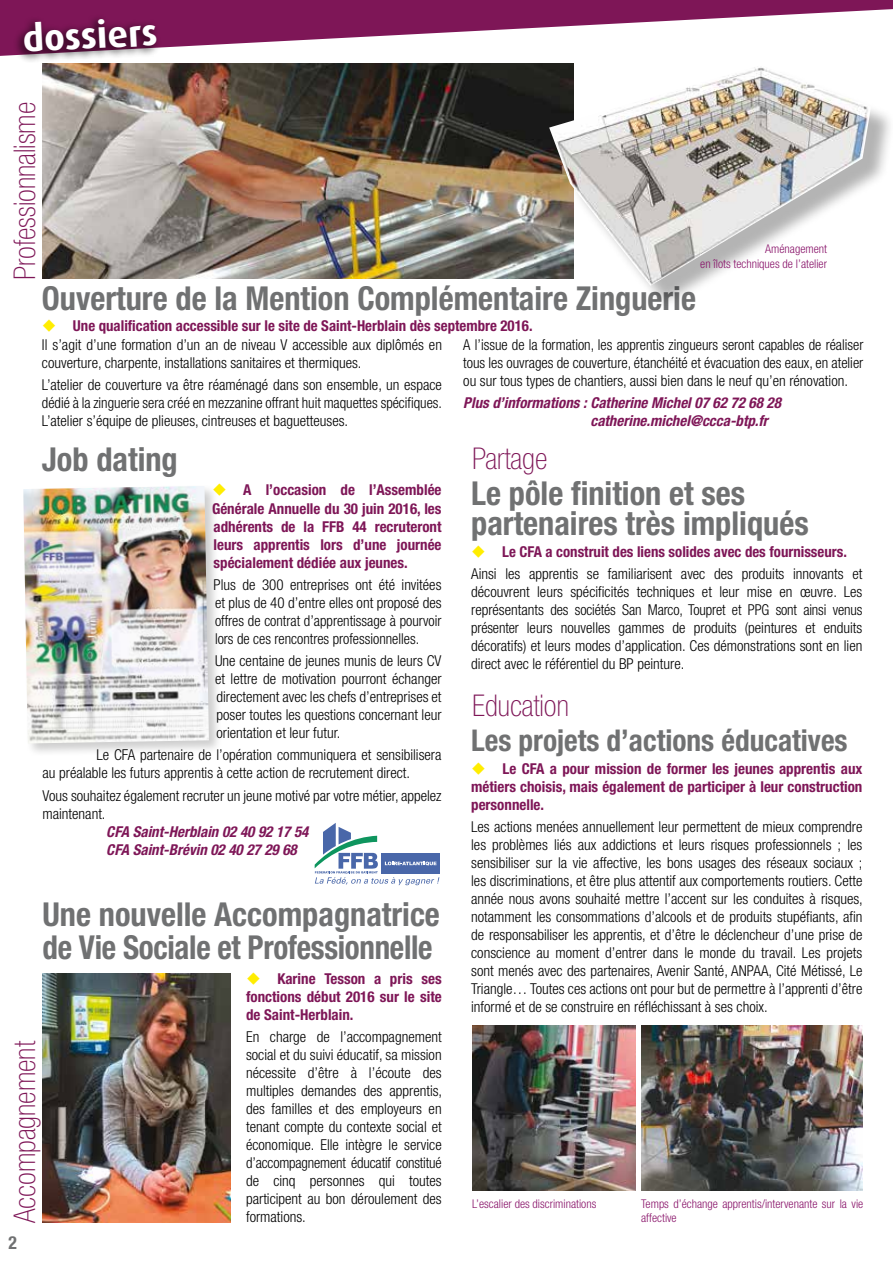
<style>
.page{position:relative;width:893px;height:1263px;background:#fff}
.page>*{position:absolute;margin:0;border:0;box-sizing:border-box;transform-origin:0 0}
.t1{font:700 37.5px "Dax";color:#fff}
.t2{font:700 condensed 33px/30px "Helvetica Neue LT Std";color:#707172}
.t3{font:100 condensed 30px "Helvetica Neue LT Std";color:#7e1657}
.t4{font:700 condensed 30px "Helvetica Neue LT Std";color:#707172}
.t5{font:700 condensed 18px "Helvetica Neue LT Std";color:#707172}
.t6{font:300 condensed 15px/18px "Helvetica Neue LT Std";color:#000;text-align:justify}
.t7{font:700 condensed 15px/18px "Helvetica Neue LT Std";color:#7e1657;text-align:justify}
.t8{font:italic 700 condensed 15px/18px "Helvetica Neue LT Std";color:#7e1657}
.t9{font:300 condensed 12px/14.4px "Helvetica Neue LT Std";color:#89146a}
.s1{color:#ffed00}
.s2{font-weight:700;color:#7e1657}
</style>
<div class="page">
<img style="left:43px;top:63px;width:530px;height:215px">
<svg style="left:0;top:0;width:893px;height:56px;fill:#7e1657"></svg>
<div style="left:13px;top:14px;width:149px;height:50px;background:#000;opacity:.5"></div>
<div style="left:553px;top:69px;width:340px;height:241px;background:#000;opacity:.3"></div>
<img style="left:549px;top:65px;width:322px;height:221px">
<img style="left:43px;top:973px;width:187px;height:250px">
<img style="left:472px;top:1026px;width:163px;height:165px">
<img style="left:641px;top:1026px;width:221px;height:165px">
<div style="left:21px;top:484px;width:202px;height:273px;background:#000;opacity:.2"></div>
<img style="left:23px;top:486px;width:186px;height:257px">
<div style="left:381px;top:853px;width:59px;height:20px;background:#4967a9"></div>
<svg style="left:315px;top:823px;width:124px;height:62px"></svg>
<h1 class="t1" style="left:22px;top:18px;width:136px;rotate:-3deg">dossiers</h1>
<h3 class="t3" style="left:8px;top:280px;width:179px;rotate:-90deg">Professionnalisme</h3>
<p class="t9" style="left:700px;top:242px;width:128px;text-align:right">Aménagement<br>en îlots techniques de l’atelier</p>
<h2 class="t2" style="left:42px;top:283px;width:656px">Ouverture de la Mention Complémentaire Zinguerie</h2>
<p class="t7" style="left:42px;top:316px;width:492px"><span class="s1">◆</span> Une qualification accessible sur le site de Saint-Herblain dès septembre 2016.</p>
<p class="t6" style="left:42px;top:335px;width:402px">Il s’agit d’une formation d’un an de niveau V accessible aux diplômés en couverture, charpente, installations sanitaires et thermiques.</p>
<p class="t6" style="left:42px;top:375px;width:402px">L’atelier de couverture va être réaménagé dans son ensemble, un espace dédié à la zinguerie sera créé en mezzanine offrant huit maquettes spécifiques.<br>L’atelier s’équipe de plieuses, cintreuses et baguetteuses.</p>
<h2 class="t2" style="left:42px;top:444px;width:137px">Job dating</h2>
<p class="t7" style="left:212px;top:481px;width:231px"><span class="s1">◆</span> A l’occasion de l’Assemblée Générale Annuelle du 30 juin 2016, les adhérents de la FFB 44 recruteront leurs apprentis lors d’une journée spécialement dédiée aux jeunes.</p>
<p class="t6" style="left:214px;top:575px;width:230px">Plus de 300 entreprises ont été invitées et plus de 40 d’entre elles ont proposé des offres de contrat d’apprentissage à pourvoir lors de ces rencontres professionnelles.</p>
<p class="t6" style="left:215px;top:652px;width:228px">Une centaine de jeunes munis de leurs CV et lettre de motivation pourront échanger directement avec les chefs d’entreprises et poser toutes les questions concernant leur orientation et leur futur.</p>
<p class="t6" style="left:43px;top:746px;width:400px;text-indent:54px">Le CFA partenaire de l’opération communiquera et sensibilisera au préalable les futurs apprentis à cette action de recrutement direct.</p>
<p class="t6" style="left:43px;top:786px;width:401px">Vous souhaitez également recruter un jeune motivé par votre métier, appelez maintenant.</p>
<p class="t8" style="left:106px;top:822px;width:204px">CFA Saint-Herblain 02 40 92 17 54<br>CFA Saint-Brévin 02 40 27 29 68</p>
<h2 class="t2" style="left:43px;top:897px;width:399px;line-height:33px">Une nouvelle Accompagnatrice de Vie Sociale et Professionnelle</h2>
<h3 class="t3" style="left:8px;top:1223px;width:183px;rotate:-90deg">Accompagnement</h3>
<p class="t5" style="left:9px;top:1232px;width:10px">2</p>
<p class="t7" style="left:246px;top:969px;width:197px"><span class="s1">◆</span> Karine Tesson a pris ses fonctions début 2016 sur le site de Saint-Herblain.</p>
<p class="t6" style="left:246px;top:1027px;width:198px">En charge de l’accompagnement social et du suivi éducatif, sa mission nécessite d’être à l’écoute des multiples demandes des apprentis, des familles et des employeurs en tenant compte du contexte social et économique. Elle intègre le service d’accompagnement éducatif constitué de cinq personnes qui toutes participent au bon déroulement des formations.</p>
<p class="t6" style="left:463px;top:335px;width:402px">A l’issue de la formation, les apprentis zingueurs seront capables de réaliser tous les ouvrages de couverture, étanchéité et évacuation des eaux, en atelier ou sur tous types de chantiers, aussi bien dans le neuf qu’en rénovation.</p>
<p class="t8" style="left:590px;top:394px;width:192px;text-indent:-127px">Plus d’informations : Catherine Michel 07 62 72 68 28 catherine.michel@ccca-btp.fr</p>
<h3 class="t3" style="left:472px;top:442px;width:77px">Partage</h3>
<h2 class="t2" style="left:471px;top:478px;width:339px">Le pôle finition et ses partenaires très impliqués</h2>
<p class="t6" style="left:471px;top:540px;width:393px;line-height:22.2px"><span class="s1">◆</span> <span class="s2">Le CFA a construit des liens solides avec des fournisseurs.<br></span>Ainsi les apprentis se familiarisent avec des produits innovants et</p>
<p class="t6" style="left:471px;top:583px;width:393px">découvrent leurs spécificités techniques et leur mise en œuvre. Les représentants des sociétés San Marco, Toupret et PPG sont ainsi venus présenter leurs nouvelles gammes de produits (peintures et enduits décoratifs) et leurs modes d’application. Ces démonstrations sont en lien direct avec le référentiel du BP peinture.</p>
<h3 class="t3" style="left:472px;top:688px;width:98px">Education</h3>
<h3 class="t4" style="left:471px;top:722px;width:378px">Les projets d’actions éducatives</h3>
<p class="t7" style="left:471px;top:759px;width:393px"><span class="s1">◆</span> Le CFA a pour mission de former les jeunes apprentis aux métiers choisis, mais également de participer à leur construction personnelle.</p>
<p class="t6" style="left:471px;top:817px;width:393px">Les actions menées annuellement leur permettent de mieux comprendre les problèmes liés aux addictions et leurs risques professionnels ; les sensibiliser sur la vie affective, les bons usages des réseaux sociaux ; les discriminations, et être plus attentif aux comportements routiers. Cette année nous avons souhaité mettre l’accent sur les conduites à risques, notamment les consommations d’alcools et de produits stupéfiants, afin de responsabiliser les apprentis, et d’être le déclencheur d’une prise de conscience au moment d’entrer dans le monde du travail. Les projets sont menés avec des partenaires, Avenir Santé, ANPAA, Cité Métissé, Le Triangle… Toutes ces actions ont pour but de permettre à l’apprenti d’être informé et de se construire en réfléchissant à ses choix.</p>
<p class="t9" style="left:472px;top:1196px;width:126px">L’escalier des discriminations</p>
<p class="t9" style="left:641px;top:1196px;width:224px">Temps d’échange apprentis/intervenante sur la vie affective</p>
</div>
